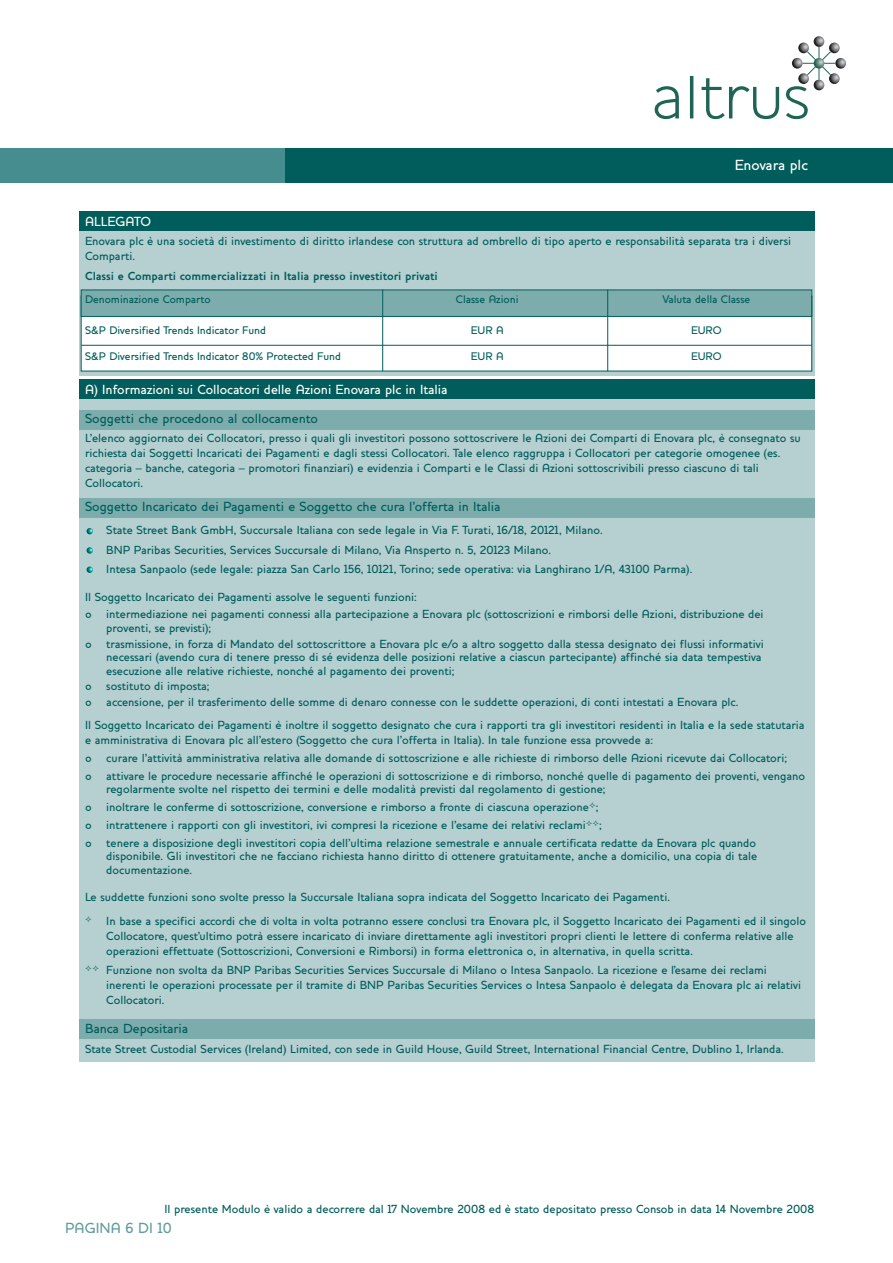
<style>
.page{position:relative;width:893px;height:1263px;background:#fff}
.page>*{position:absolute;margin:0;border:0;box-sizing:border-box;transform-origin:0 0}
.t1{font:500 15px "Houschka";color:#619c9e}
.t2{font:500 15px "Houschka";color:#fff}
.t3{font:500 13.5px "Houschka";color:#005d5b}
.t4{font:500 13.5px "Houschka";color:#fff}
.t5{font:500 12px/15px "Houschka";color:#005d5b}
.t6{font:700 12px "Houschka";color:#005d5b}
.t7{font:500 11.25px "Houschka";color:#005d5b}
</style>
<div class="page">
<div style="left:79px;top:214px;width:735px;height:162px;background:#b6cfd1"></div>
<div style="left:79px;top:394px;width:735px;height:668px;background:#b6cfd1"></div>
<div style="left:79px;top:211px;width:735px;height:19px;background:#005d5b"></div>
<div style="left:79px;top:380px;width:735px;height:19px;background:#005d5b"></div>
<div style="left:79px;top:410px;width:735px;height:19px;background:#7dacad"></div>
<div style="left:79px;top:498px;width:735px;height:19px;background:#7dacad"></div>
<div style="left:82px;top:296px;width:729px;height:75px;background:#fff"></div>
<div style="left:82px;top:290px;width:729px;height:26px;background:#7dacad"></div>
<div style="left:81px;top:290px;width:731px;height:27px;border:1px solid #005d5b"></div>
<hr style="left:382px;top:290px;width:1px;height:81px;background:#005d5b">
<hr style="left:607px;top:290px;width:1px;height:81px;background:#005d5b">
<div style="left:0;top:149px;width:893px;height:34px;background:#005d5b"></div>
<div style="left:0;top:149px;width:285px;height:34px;background:#458d8e"></div>
<svg style="left:655px;top:86px;width:24px;height:33px"></svg>
<hr style="left:690px;top:76px;width:3px;height:42px;background:#1f6556">
<svg style="left:701px;top:78px;width:78px;height:41px"></svg>
<svg style="left:786px;top:36px;width:60px;height:83px"></svg>
<div style="left:79px;top:1020px;width:735px;height:19px;background:#7dacad"></div>
<svg style="left:87px;top:566px;width:6px;height:7px"></svg>
<svg style="left:87px;top:547px;width:6px;height:7px"></svg>
<svg style="left:87px;top:528px;width:6px;height:6px"></svg>
<hr style="left:81px;top:345px;width:731px;height:1px;background:#005d5b">
<p class="t2" style="left:735px;top:156px;width:75px">Enovara plc</p>
<p class="t4" style="left:85px;top:213px;width:68px">ALLEGATO</p>
<p class="t5" style="left:85px;top:234px;width:708px">Enovara plc è una società di investimento di diritto irlandese con struttura ad ombrello di tipo aperto e responsabilità separata tra i diversi<br>Comparti.</p>
<p class="t6" style="left:85px;top:271px;width:354px">Classi e Comparti commercializzati in Italia presso investitori privati</p>
<p class="t7" style="left:85px;top:293px;width:127px">Denominazione Comparto</p>
<p class="t7" style="left:456px;top:293px;width:64px">Classe Azioni</p>
<p class="t7" style="left:662px;top:293px;width:89px">Valuta della Classe</p>
<p class="t7" style="left:85px;top:323px;width:183px">S&amp;P Diversified Trends Indicator Fund</p>
<p class="t7" style="left:471px;top:323px;width:34px">EUR A</p>
<p class="t7" style="left:691px;top:323px;width:32px">EURO</p>
<p class="t7" style="left:85px;top:350px;width:257px">S&amp;P Diversified Trends Indicator 80% Protected Fund</p>
<p class="t7" style="left:471px;top:350px;width:34px">EUR A</p>
<p class="t7" style="left:691px;top:350px;width:32px">EURO</p>
<p class="t4" style="left:85px;top:381px;width:364px">A) Informazioni sui Collocatori delle Azioni Enovara plc in Italia</p>
<p class="t3" style="left:85px;top:411px;width:235px">Soggetti che procedono al collocamento</p>
<p class="t5" style="left:85px;top:431px;width:717px">L’elenco aggiornato dei Collocatori, presso i quali gli investitori possono sottoscrivere le Azioni dei Comparti di Enovara plc, è consegnato su richiesta dai Soggetti Incaricati dei Pagamenti e dagli stessi Collocatori. Tale elenco raggruppa i Collocatori per categorie omogenee (es. categoria – banche, categoria – promotori finanziari) e evidenzia i Comparti e le Classi di Azioni sottoscrivibili presso ciascuno di tali Collocatori.</p>
<p class="t3" style="left:85px;top:498px;width:417px">Soggetto Incaricato dei Pagamenti e Soggetto che cura l’offerta in Italia</p>
<p class="t5" style="left:106px;top:521px;width:587px;line-height:19.2px">State Street Bank GmbH, Succursale Italiana con sede legale in Via F. Turati, 16/18, 20121, Milano.<br>BNP Paribas Securities, Services Succursale di Milano, Via Ansperto n. 5, 20123 Milano.<br>Intesa Sanpaolo (sede legale: piazza San Carlo 156, 10121, Torino; sede operativa: via Langhirano 1/A, 43100 Parma).</p>
<p class="t5" style="left:106px;top:588px;width:659px;line-height:17.7px;text-indent:-21px">Il Soggetto Incaricato dei Pagamenti assolve le seguenti funzioni:<br>intermediazione nei pagamenti connessi alla partecipazione a Enovara plc (sottoscrizioni e rimborsi delle Azioni, distribuzione dei</p>
<p class="t5" style="left:106px;top:620px;width:659px;line-height:15.6px">proventi, se previsti);<br>trasmissione, in forza di Mandato del sottoscrittore a Enovara plc e/o a altro soggetto dalla stessa designato dei flussi informativi</p>
<p class="t5" style="left:106px;top:650px;width:657px;line-height:13.5px">necessari (avendo cura di tenere presso di sé evidenza delle posizioni relative a ciascun partecipante) affinché sia data tempestiva esecuzione alle relative richieste, nonché al pagamento dei proventi;</p>
<p class="t5" style="left:106px;top:678px;width:634px;line-height:15.6px">sostituto di imposta;<br>accensione, per il trasferimento delle somme di denaro connesse con le suddette operazioni, di conti intestati a Enovara plc.</p>
<p class="t5" style="left:85px;top:718px;width:721px">Il Soggetto Incaricato dei Pagamenti è inoltre il soggetto designato che cura i rapporti tra gli investitori residenti in Italia e la sede statutaria e amministrativa di Enovara plc all’estero (Soggetto che cura l’offerta in Italia). In tale funzione essa provvede a:</p>
<p class="t5" style="left:106px;top:749px;width:700px;line-height:17.7px">curare l’attività amministrativa relativa alle domande di sottoscrizione e alle richieste di rimborso delle Azioni ricevute dai Collocatori; attivare le procedure necessarie affinché le operazioni di sottoscrizione e di rimborso, nonché quelle di pagamento dei proventi, vengano</p>
<p class="t5" style="left:106px;top:780px;width:651px;line-height:17.7px">regolarmente svolte nel rispetto dei termini e delle modalità previsti dal regolamento di gestione;<br>inoltrare le conferme di sottoscrizione, conversione e rimborso a fronte di ciascuna operazione ;<br>intrattenere i rapporti con gli investitori, ivi compresi la ricezione e l’esame dei relativi reclami ;<br>tenere a disposizione degli investitori copia dell’ultima relazione semestrale e annuale certificata redatte da Enovara plc quando</p>
<p class="t5" style="left:106px;top:849px;width:652px;line-height:13.5px">disponibile. Gli investitori che ne facciano richiesta hanno diritto di ottenere gratuitamente, anche a domicilio, una copia di tale documentazione.</p>
<p class="t5" style="left:106px;top:885px;width:701px;line-height:23.5px;text-indent:-21px">Le suddette funzioni sono svolte presso la Succursale Italiana sopra indicata del Soggetto Incaricato dei Pagamenti.<br>In base a specifici accordi che di volta in volta potranno essere conclusi tra Enovara plc, il Soggetto Incaricato dei Pagamenti ed il singolo</p>
<p class="t5" style="left:106px;top:928px;width:689px">Collocatore, quest'ultimo potrà essere incaricato di inviare direttamente agli investitori propri clienti le lettere di conferma relative alle operazioni effettuate (Sottoscrizioni, Conversioni e Rimborsi) in forma elettronica o, in alternativa, in quella scritta.</p>
<p class="t5" style="left:106px;top:962px;width:696px">Funzione non svolta da BNP Paribas Securities Services Succursale di Milano o Intesa Sanpaolo. La ricezione e l'esame dei reclami inerenti le operazioni processate per il tramite di BNP Paribas Securities Services o Intesa Sanpaolo è delegata da Enovara plc ai relativi<br>Collocatori.</p>
<p class="t3" style="left:85px;top:1021px;width:105px">Banca Depositaria</p>
<p class="t5" style="left:85px;top:1041px;width:700px">State Street Custodial Services (Ireland) Limited, con sede in Guild House, Guild Street, International Financial Centre, Dublino 1, Irlanda.</p>
<p class="t5" style="left:164px;top:1201px;width:651px">Il presente Modulo è valido a decorrere dal 17 Novembre 2008 ed è stato depositato presso Consob in data 14 Novembre 2008</p>
<p class="t1" style="left:65px;top:1219px;width:108px">PAGINA 6 DI 10</p>
</div>
